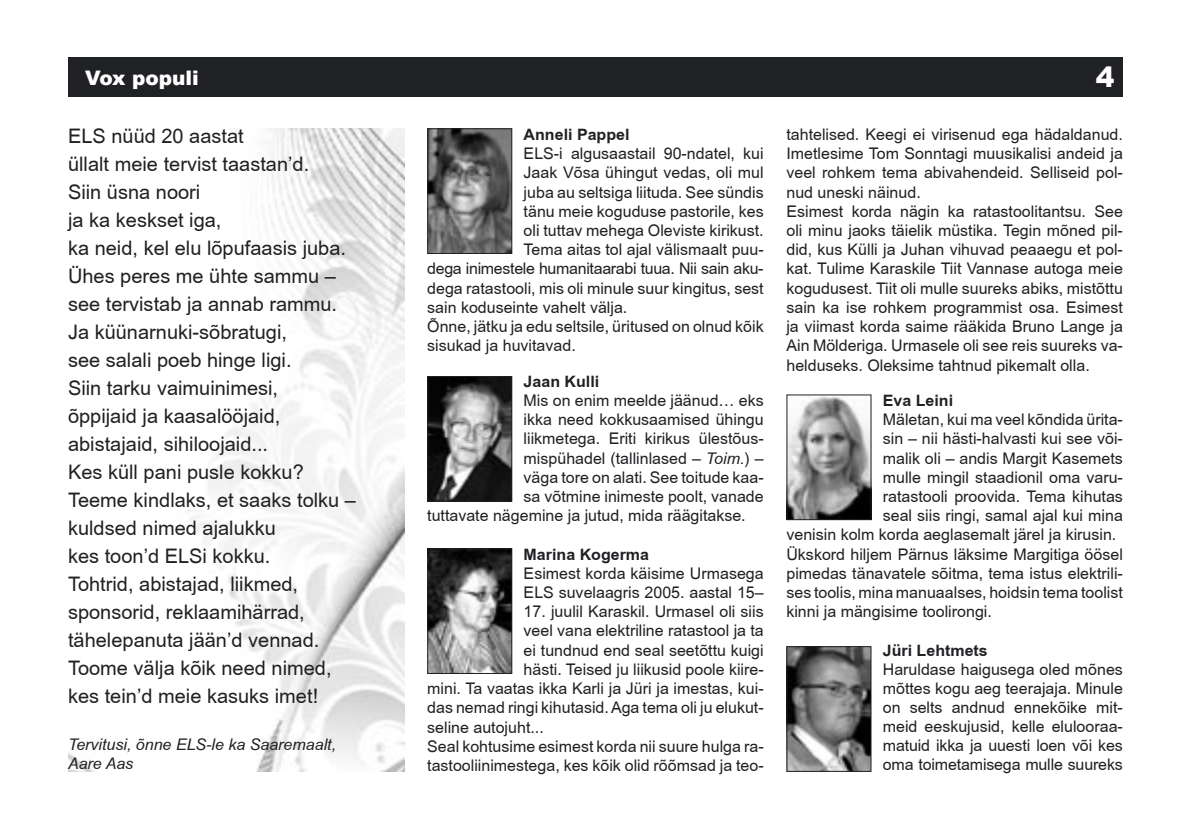
<style>
.page{position:relative;width:1191px;height:840px;background:#fff}
.page>*{position:absolute;margin:0;border:0;box-sizing:border-box;transform-origin:0 0}
.t1{font:900 28px "Arial";color:#fff}
.t2{font:20px/28px "EE Arial";color:#202124}
.t3{font:900 20px "Arial";color:#fff}
.t4{font:16px/19.2px "EE Arial";color:#202124}
.t5{font:700 16px "EE Arial";color:#202124}
.t6{font:16px "EE Arial";letter-spacing:-.02em;color:#202124}
.t7{font:italic 16px/19.2px "EE Arial";color:#202124}
.s1{font-style:italic}
</style>
<div class="page">
<div style="left:68px;top:57px;width:1055px;height:39px;background:#202124"></div>
<img style="left:68px;top:128px;width:336px;height:643px">
<img style="left:429px;top:130px;width:81px;height:122px">
<div style="left:427px;top:128px;width:85px;height:126px;border:1px solid #202124"></div>
<img style="left:429px;top:378px;width:81px;height:121px">
<div style="left:427px;top:376px;width:85px;height:125px;border:1px solid #202124"></div>
<img style="left:429px;top:550px;width:81px;height:121px">
<div style="left:427px;top:548px;width:85px;height:125px;border:1px solid #202124"></div>
<img style="left:788px;top:396px;width:81px;height:122px">
<div style="left:786px;top:394px;width:85px;height:126px;border:1px solid #202124"></div>
<img style="left:788px;top:647px;width:81px;height:122px">
<div style="left:786px;top:645px;width:85px;height:126px;border:1px solid #202124"></div>
<p class="t3" style="left:85px;top:64px;width:115px">Vox populi</p>
<p class="t2" style="left:68px;top:122px;width:289px">ELS nüüd 20 aastat<br>üllalt meie tervist taastan’d.<br>Siin üsna noori<br>ja ka keskset iga,<br>ka neid, kel elu lõpufaasis juba.<br>Ühes peres me ühte sammu – see tervistab ja annab rammu.<br>Ja küünarnuki-sõbratugi,<br>see salali poeb hinge ligi.<br>Siin tarku vaimuinimesi,<br>õppijaid ja kaasalööjaid, abistajaid, sihiloojaid...<br>Kes küll pani pusle kokku?<br>Teeme kindlaks, et saaks tolku – kuldsed nimed ajalukku<br>kes toon’d ELSi kokku.<br>Tohtrid, abistajad, liikmed, sponsorid, reklaamihärrad, tähelepanuta jään’d vennad.<br>Toome välja kõik need nimed, kes tein’d meie kasuks imet!</p>
<p class="t7" style="left:68px;top:734px;width:269px">Tervitusi, õnne ELS-le ka Saaremaalt,<br>Aare Aas</p>
<p class="t5" style="left:523px;top:125px;width:107px">Anneli Pappel</p>
<p class="t4" style="left:523px;top:144px;width:241px">ELS-i algusaastail 90-ndatel, kui</p>
<p class="t4" style="left:523px;top:163px;width:241px">Jaak Võsa ühingut vedas, oli mul</p>
<p class="t4" style="left:523px;top:182px;width:241px">juba au seltsiga liituda. See sündis</p>
<p class="t4" style="left:523px;top:201px;width:241px">tänu meie koguduse pastorile, kes</p>
<p class="t4" style="left:523px;top:221px;width:241px">oli tuttav mehega Oleviste kirikust.</p>
<p class="t4" style="left:523px;top:240px;width:241px">Tema aitas tol ajal välismaalt puu-</p>
<p class="t6" style="left:427px;top:260px;width:338px">dega inimestele humanitaarabi tuua. Nii sain aku-</p>
<p class="t4" style="left:427px;top:278px;width:338px">dega ratastooli, mis oli minule suur kingitus, sest</p>
<p class="t4" style="left:427px;top:297px;width:202px">sain koduseinte vahelt välja.</p>
<p class="t4" style="left:427px;top:317px;width:338px">Õnne, jätku ja edu seltsile, üritused on olnud kõik</p>
<p class="t4" style="left:427px;top:336px;width:150px">sisukad ja huvitavad.</p>
<p class="t5" style="left:523px;top:372px;width:77px">Jaan Kulli</p>
<p class="t4" style="left:523px;top:390px;width:241px">Mis on enim meelde jäänud… eks</p>
<p class="t4" style="left:523px;top:409px;width:241px">ikka need kokkusaamised ühingu</p>
<p class="t4" style="left:523px;top:429px;width:241px">liikmetega. Eriti kirikus ülestõus-</p>
<p class="t4" style="left:523px;top:448px;width:241px">mispühadel (tallinlased – <span class="s1">Toim.</span>) –</p>
<p class="t4" style="left:523px;top:467px;width:241px">väga tore on alati. See toitude kaa-</p>
<p class="t4" style="left:523px;top:486px;width:241px">sa võtmine inimeste poolt, vanade</p>
<p class="t4" style="left:427px;top:505px;width:320px">tuttavate nägemine ja jutud, mida räägitakse.</p>
<p class="t5" style="left:523px;top:545px;width:127px">Marina Kogerma</p>
<p class="t4" style="left:523px;top:563px;width:241px">Esimest korda käisime Urmasega<br>ELS suvelaagris 2005. aastal 15–</p>
<p class="t4" style="left:523px;top:601px;width:241px">17. juulil Karaskil. Urmasel oli siis</p>
<p class="t4" style="left:523px;top:621px;width:241px">veel vana elektriline ratastool ja ta</p>
<p class="t4" style="left:523px;top:640px;width:241px">ei tundnud end seal seetõttu kuigi</p>
<p class="t4" style="left:523px;top:659px;width:241px">hästi. Teised ju liikusid poole kiire-</p>
<p class="t4" style="left:427px;top:678px;width:338px">mini. Ta vaatas ikka Karli ja Jüri ja imestas, kui-</p>
<p class="t4" style="left:427px;top:697px;width:338px">das nemad ringi kihutasid. Aga tema oli ju elukut-</p>
<p class="t4" style="left:427px;top:717px;width:118px">seline autojuht...</p>
<p class="t4" style="left:427px;top:736px;width:338px">Seal kohtusime esimest korda nii suure hulga ra-</p>
<p class="t4" style="left:427px;top:755px;width:338px">tastooliinimestega, kes kõik olid rõõmsad ja teo-</p>
<h1 class="t1" style="left:1095px;top:56px;width:20px">4</h1>
<p class="t4" style="left:786px;top:125px;width:338px">tahtelised. Keegi ei virisenud ega hädaldanud.<br>Imetlesime Tom Sonntagi muusikalisi andeid ja veel rohkem tema abivahendeid. Selliseid pol&shy;nud uneski näinud.<br>Esimest korda nägin ka ratastoolitantsu. See oli minu jaoks täielik müstika. Tegin mõned pil&shy;did, kus Külli ja Juhan vihuvad peaaegu et pol&shy;kat. Tulime Karaskile Tiit Vannase autoga meie kogudusest. Tiit oli mulle suureks abiks, mistõttu sain ka ise rohkem programmist osa. Esimest ja viimast korda saime rääkida Bruno Lange ja Ain Mölderiga. Urmasele oli see reis suureks va&shy;helduseks. Oleksime tahtnud pikemalt olla.</p>
<p class="t5" style="left:883px;top:391px;width:72px">Eva Leini</p>
<p class="t4" style="left:883px;top:409px;width:241px">Mäletan, kui ma veel kõndida ürita-</p>
<p class="t4" style="left:883px;top:429px;width:241px">sin – nii hästi-halvasti kui see või-</p>
<p class="t4" style="left:883px;top:448px;width:241px">malik oli – andis Margit Kasemets</p>
<p class="t4" style="left:883px;top:467px;width:241px">mulle mingil staadionil oma varu-</p>
<p class="t4" style="left:883px;top:486px;width:241px">ratastooli proovida. Tema kihutas</p>
<p class="t4" style="left:883px;top:505px;width:241px">seal siis ringi, samal ajal kui mina</p>
<p class="t4" style="left:786px;top:525px;width:331px">venisin kolm korda aeglasemalt järel ja kirusin.</p>
<p class="t4" style="left:786px;top:544px;width:338px">Ükskord hiljem Pärnus läksime Margitiga öösel</p>
<p class="t4" style="left:786px;top:563px;width:338px">pimedas tänavatele sõitma, tema istus elektrili-</p>
<p class="t4" style="left:786px;top:582px;width:338px">ses toolis, mina manuaalses, hoidsin tema toolist</p>
<p class="t4" style="left:786px;top:601px;width:207px">kinni ja mängisime toolirongi.</p>
<p class="t5" style="left:883px;top:641px;width:106px">Jüri Lehtmets</p>
<p class="t4" style="left:883px;top:659px;width:241px;text-align:justify">Haruldase haigusega oled mõnes mõttes kogu aeg teerajaja. Minule on selts andnud ennekõike mit&shy;meid eeskujusid, kelle elulooraa&shy;matuid ikka ja uuesti loen või kes oma toimetamisega mulle suureks</p>
</div>
